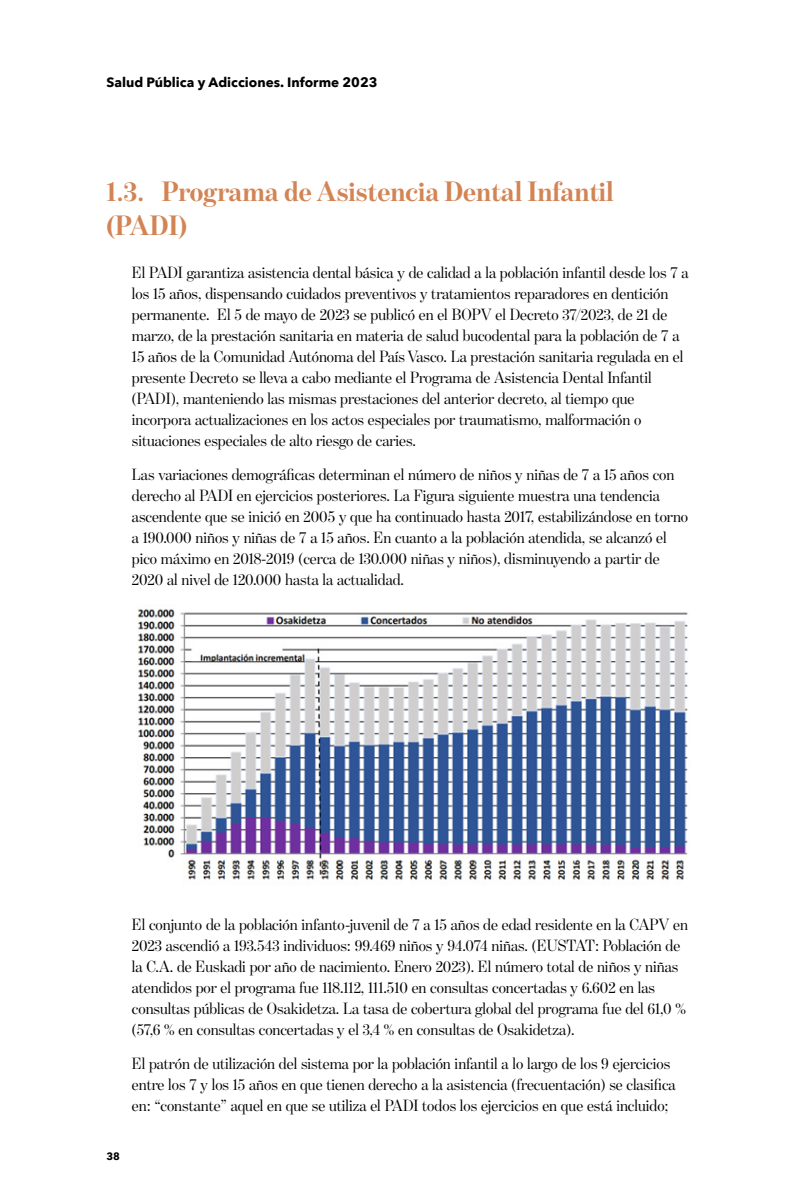
<style>
.page{position:relative;width:796px;height:1191px;background:#fff}
.page>*{position:absolute;margin:0;border:0;box-sizing:border-box;transform-origin:0 0}
.Titulo_1_1{font:700 28.5px/34.5px "Benton Mod Disp";color:#d38454}
.Texto_General{font:16.5px/21px "Benton Mod Disp";color:#000}
.t1{font:700 13.5px "Avenir Next";color:#000}
.t2{font:700 10.5px "Avenir Next";color:#000}
</style>
<div class="page">
<img style="left:137px;top:607px;width:551px;height:274px">
<p class="t1" style="left:106px;top:70px;width:272px">Salud Pública y Adicciones. Informe 2023</p>
<p class="Titulo_1_1" style="left:106px;top:174px;width:508px">1.3. Programa de Asistencia Dental Infantil (PADI)</p>
<p class="Texto_General" style="left:132px;top:262px;width:558px">El PADI garantiza asistencia dental básica y de calidad a la población infantil desde los 7 a los 15 años, dispensando cuidados preventivos y tratamientos reparadores en dentición permanente. El 5 de mayo de 2023 se publicó en el BOPV el Decreto 37/2023, de 21 de marzo, de la prestación sanitaria en materia de salud bucodental para la población de 7 a 15 años de la Comunidad Autónoma del País Vasco. La prestación sanitaria regulada en el presente Decreto se lleva a cabo mediante el Programa de Asistencia Dental Infantil (PADI), manteniendo las mismas prestaciones del anterior decreto, al tiempo que incorpora actualizaciones en los actos especiales por traumatismo, malformación o situaciones especiales de alto riesgo de caries.</p>
<p class="Texto_General" style="left:132px;top:463px;width:557px">Las variaciones demográficas determinan el número de niños y niñas de 7 a 15 años con derecho al PADI en ejercicios posteriores. La Figura siguiente muestra una tendencia ascendente que se inició en 2005 y que ha continuado hasta 2017, estabilizándose en torno a 190.000 niños y niñas de 7 a 15 años. En cuanto a la población atendida, se alcanzó el pico máximo en 2018-2019 (cerca de 130.000 niñas y niños), disminuyendo a partir de 2020 al nivel de 120.000 hasta la actualidad.</p>
<p class="Texto_General" style="left:132px;top:914px;width:557px">El conjunto de la población infanto-juvenil de 7 a 15 años de edad residente en la CAPV en 2023 ascendió a 193.543 individuos: 99.469 niños y 94.074 niñas. (EUSTAT: Población de la C.A. de Euskadi por año de nacimiento. Enero 2023). El número total de niños y niñas atendidos por el programa fue 118.112, 111.510 en consultas concertadas y 6.602 en las consultas públicas de Osakidetza. La tasa de cobertura global del programa fue del 61,0 % (57,6 % en consultas concertadas y el 3,4 % en consultas de Osakidetza).</p>
<p class="Texto_General" style="left:132px;top:1053px;width:545px">El patrón de utilización del sistema por la población infantil a lo largo de los 9 ejercicios entre los 7 y los 15 años en que tienen derecho a la asistencia (frecuentación) se clasifica en: “constante” aquel en que se utiliza el PADI todos los ejercicios en que está incluido;</p>
<p class="t2" style="left:106px;top:1147px;width:15px">38</p>
</div>
